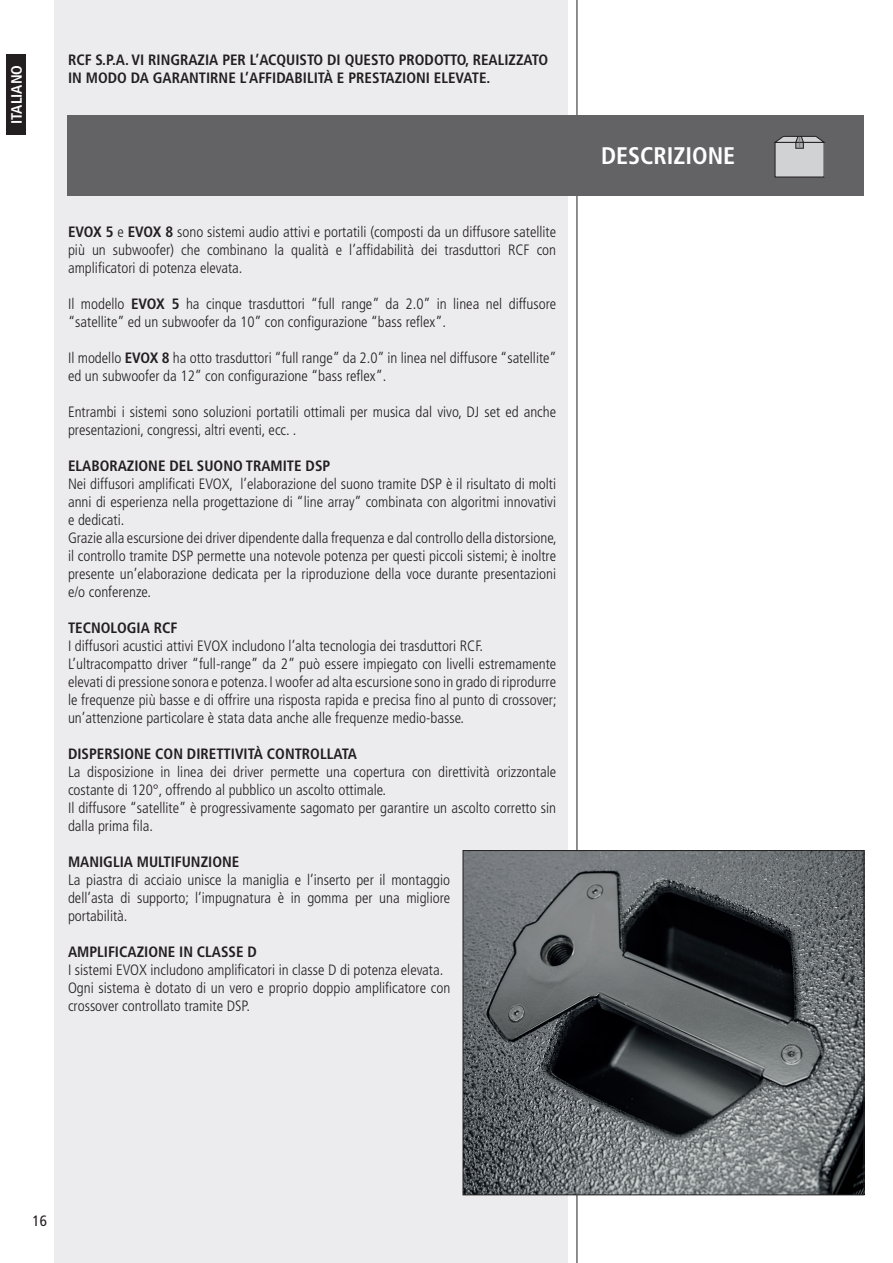
<style>
.page{position:relative;width:893px;height:1263px;background:#fff}
.page>*{position:absolute;margin:0;border:0;box-sizing:border-box;transform-origin:0 0}
.t1{font:700 condensed 24px "Frutiger LT Std";color:#fff}
.t2{font:300 condensed 15px/18px "Frutiger LT Std";color:#231f20}
.t3{font:700 condensed 15px/18px "Frutiger LT Std";color:#231f20}
.t4{font:700 condensed 15px "Frutiger LT Std";color:#fff}
.t5{font:condensed 15px "Frutiger";color:#231f20}
.s1{font-weight:700}
</style>
<div class="page">
<div style="left:54px;top:0;width:514px;height:1263px;background:#ececee"></div>
<hr style="left:577px;top:0;width:1px;height:1263px;background:#231f20">
<div style="left:6px;top:54px;width:20px;height:81px;background:#231f20"></div>
<div style="left:67px;top:115px;width:797px;height:80px;background:#636366"></div>
<div style="left:775px;top:142px;width:49px;height:35px;background:#d1d2d4"></div>
<svg style="left:774px;top:136px;width:51px;height:12px"></svg>
<img style="left:465px;top:852px;width:397px;height:341px">
<div style="left:463px;top:850px;width:401px;height:345px;border:1px solid #231f20"></div>
<p class="t4" style="left:8px;top:124px;width:60px;rotate:-90deg">ITALIANO</p>
<p class="t3" style="left:68px;top:51px;width:482px">RCF S.P.A. VI RINGRAZIA PER L’ACQUISTO DI QUESTO PRODOTTO, REALIZZATO<br>IN MODO DA GARANTIRNE L’AFFIDABILITÀ E PRESTAZIONI ELEVATE.</p>
<p class="t2" style="left:68px;top:223px;width:490px;text-align:justify"><span class="s1">EVOX 5</span> e <span class="s1">EVOX 8</span> sono sistemi audio attivi e portatili (composti da un diffusore satellite più un subwoofer) che combinano la qualità e l’affidabilità dei trasduttori RCF con amplificatori di potenza elevata.</p>
<p class="t2" style="left:68px;top:295px;width:490px">Il modello <span class="s1">EVOX 5</span> ha cinque trasduttori “full range” da 2.0” in linea nel diffusore “satellite” ed un subwoofer da 10” con configurazione “bass reflex”.</p>
<p class="t2" style="left:68px;top:349px;width:490px">Il modello <span class="s1">EVOX 8</span> ha otto trasduttori “full range” da 2.0” in linea nel diffusore “satellite” ed un subwoofer da 12” con configurazione “bass reflex”.</p>
<p class="t2" style="left:68px;top:403px;width:490px">Entrambi i sistemi sono soluzioni portatili ottimali per musica dal vivo, DJ set ed anche presentazioni, congressi, altri eventi, ecc. .</p>
<p class="t3" style="left:68px;top:456px;width:264px">ELABORAZIONE DEL SUONO TRAMITE DSP</p>
<p class="t2" style="left:68px;top:475px;width:490px">Nei diffusori amplificati EVOX, l’elaborazione del suono tramite DSP è il risultato di molti anni di esperienza nella progettazione di “line array” combinata con algoritmi innovativi e dedicati.<br>Grazie alla escursione dei driver dipendente dalla frequenza e dal controllo della distorsione, il controllo tramite DSP permette una notevole potenza per questi piccoli sistemi; è inoltre presente un’elaborazione dedicata per la riproduzione della voce durante presentazioni e/o conferenze.</p>
<p class="t3" style="left:68px;top:618px;width:111px">TECNOLOGIA RCF</p>
<p class="t2" style="left:68px;top:637px;width:490px">I diffusori acustici attivi EVOX includono l’alta tecnologia dei trasduttori RCF.<br>L’ultracompatto driver “full-range” da 2” può essere impiegato con livelli estremamente elevati di pressione sonora e potenza. I woofer ad alta escursione sono in grado di riprodurre le frequenze più basse e di offrire una risposta rapida e precisa fino al punto di crossover; un’attenzione particolare è stata data anche alle frequenze medio-basse.</p>
<p class="t3" style="left:68px;top:744px;width:290px">DISPERSIONE CON DIRETTIVITÀ CONTROLLATA</p>
<p class="t2" style="left:68px;top:763px;width:490px">La disposizione in linea dei driver permette una copertura con direttività orizzontale costante di 120°, offrendo al pubblico un ascolto ottimale.<br>Il diffusore “satellite” è progressivamente sagomato per garantire un ascolto corretto sin dalla prima fila.</p>
<p class="t3" style="left:68px;top:852px;width:173px">MANIGLIA MULTIFUNZIONE</p>
<p class="t2" style="left:68px;top:871px;width:384px;text-align:justify">La piastra di acciaio unisce la maniglia e l’inserto per il montaggio dell’asta di supporto; l’impugnatura è in gomma per una migliore portabilità.</p>
<p class="t3" style="left:68px;top:942px;width:190px">AMPLIFICAZIONE IN CLASSE D</p>
<p class="t2" style="left:68px;top:961px;width:384px">I sistemi EVOX includono amplificatori in classe D di potenza elevata.<br>Ogni sistema è dotato di un vero e proprio doppio amplificatore con crossover controllato tramite DSP.</p>
<h1 class="t1" style="left:601px;top:142px;width:136px">DESCRIZIONE</h1>
<p class="t5" style="left:33px;top:1211px;width:16px">16</p>
</div>
